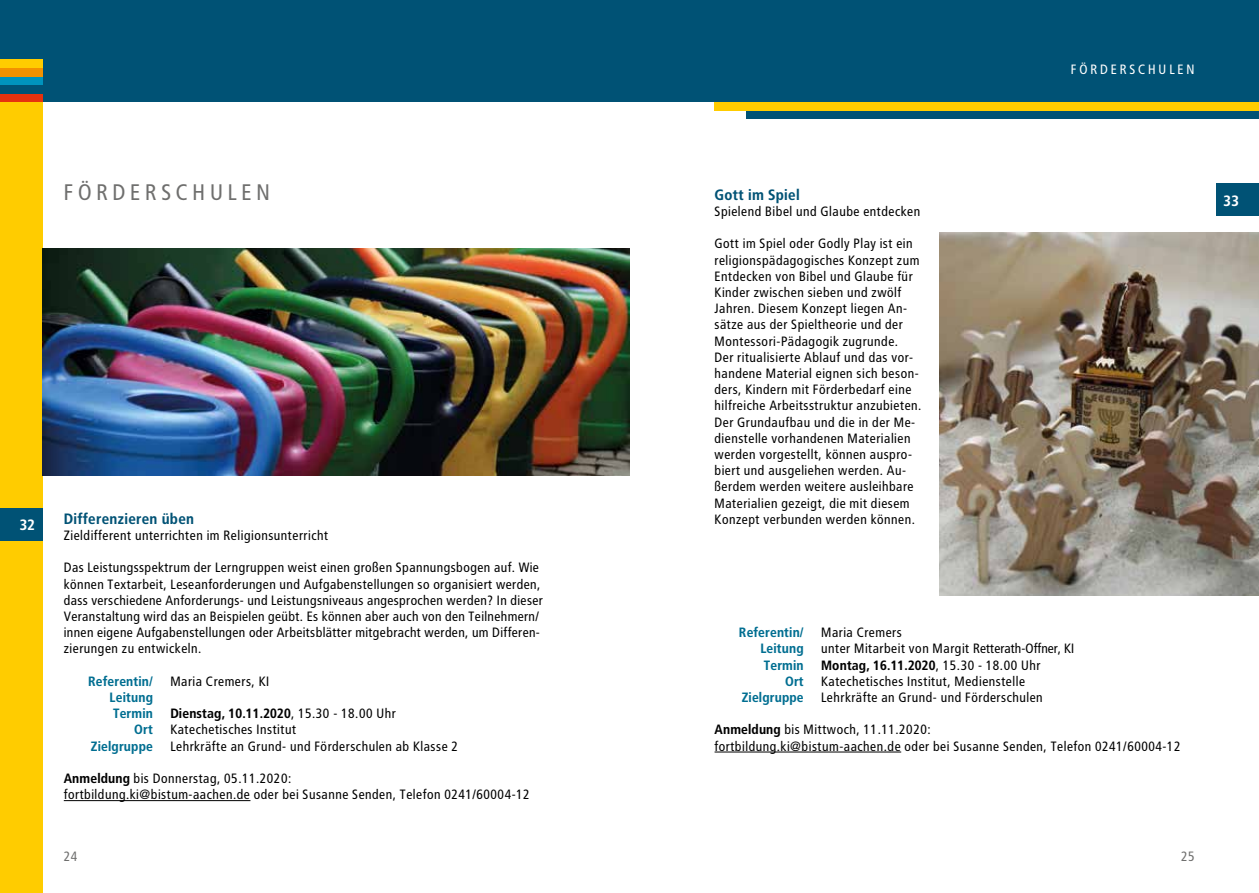
<style>
.page{position:relative;width:1259px;height:893px;background:#fff}
.page>*{position:absolute;margin:0;border:0;box-sizing:border-box;transform-origin:0 0}
.t1{font:22.5px "Transit OT";letter-spacing:.17em;color:#6f6f6e}
.t2{font:700 15px "Transit OT";color:#005275}
.t3{font:700 15px "Transit OT";color:#fff}
.t4{font:13.5px/16.2px "Transit OT";color:#000}
.t5{font:700 13.5px/16.2px "Transit OT";letter-spacing:-.01em;color:#006e91}
.t6{font:700 13.5px "Transit OT";letter-spacing:-.01em;color:#000}
.t7{font:13.5px "Transit OT";letter-spacing:.17em;color:#fff}
.t8{font:13.5px "Transit OT";color:#6f6f6e}
.s1{font-weight:400}
.s2{font-weight:700}
</style>
<div class="page">
<div style="left:629px;top:0;width:630px;height:102px;background:#005275"></div>
<div style="left:746px;top:111px;width:513px;height:8px;background:#005275"></div>
<div style="left:714px;top:102px;width:545px;height:9px;background:#fc0"></div>
<div style="left:0;top:102px;width:43px;height:791px;background:#fc0"></div>
<div style="left:0;top:0;width:629px;height:102px;background:#005275"></div>
<div style="left:0;top:94px;width:43px;height:8px;background:#e6310e"></div>
<div style="left:0;top:77px;width:43px;height:8px;background:#0093bd"></div>
<div style="left:0;top:68px;width:43px;height:9px;background:#f39100"></div>
<div style="left:0;top:60px;width:43px;height:8px;background:#fc0"></div>
<hr style="left:64px;top:800px;width:186px;height:1px;background:#000">
<hr style="left:714px;top:752px;width:187px;height:1px;background:#000">
<img style="left:43px;top:248px;width:586px;height:227px">
<div style="left:0;top:508px;width:43px;height:33px;background:#005275"></div>
<div style="left:1216px;top:184px;width:43px;height:32px;background:#005275"></div>
<img style="left:940px;top:233px;width:319px;height:363px">
<p class="t7" style="left:1071px;top:62px;width:126px">FÖRDERSCHULEN</p>
<p class="t3" style="left:20px;top:516px;width:17px">32</p>
<h1 class="t1" style="left:64px;top:179px;width:208px">FÖRDERSCHULEN</h1>
<p class="t2" style="left:64px;top:510px;width:132px">Differenzieren üben</p>
<p class="t4" style="left:64px;top:527px;width:266px">Zieldifferent unterrichten im Religionsunterricht</p>
<p class="t4" style="left:64px;top:560px;width:481px">Das Leistungsspektrum der Lerngruppen weist einen großen Spannungsbogen auf. Wie können Textarbeit, Leseanforderungen und Aufgabenstellungen so organisiert werden, dass verschiedene Anforderungs- und Leistungsniveaus angesprochen werden? In dieser Veranstaltung wird das an Beispielen geübt. Es können aber auch von den Teilnehmern/ innen eigene Aufgabenstellungen oder Arbeitsblätter mitgebracht werden, um Differen&shy;zierungen zu entwickeln.</p>
<p class="t5" style="left:88px;top:673px;width:67px">Referentin/</p>
<p class="t4" style="left:170px;top:673px;width:101px">Maria Cremers, KI</p>
<p class="t5" style="left:110px;top:689px;width:45px">Leitung<br>Termin</p>
<p class="t6" style="left:170px;top:706px;width:227px">Dienstag, 10.11.2020<span class="s1">, 15.30 - 18.00 Uhr</span></p>
<p class="t5" style="left:134px;top:722px;width:20px">Ort</p>
<p class="t4" style="left:170px;top:722px;width:128px">Katechetisches Institut</p>
<p class="t5" style="left:91px;top:738px;width:64px">Zielgruppe</p>
<p class="t4" style="left:170px;top:738px;width:290px">Lehrkräfte an Grund- und Förderschulen ab Klasse 2</p>
<p class="t4" style="left:64px;top:770px;width:468px"><span class="s2">Anmeldung</span> bis Donnerstag, 05.11.2020:<br>fortbildung.ki@bistum-aachen.de oder bei Susanne Senden, Telefon 0241/60004-12</p>
<p class="t2" style="left:714px;top:186px;width:87px">Gott im Spiel</p>
<p class="t4" style="left:714px;top:203px;width:208px">Spielend Bibel und Glaube entdecken</p>
<p class="t4" style="left:714px;top:236px;width:209px">Gott im Spiel oder Godly Play ist ein religionspädagogisches Konzept zum Entdecken von Bibel und Glaube für Kinder zwischen sieben und zwölf Jahren. Diesem Konzept liegen An&shy;sätze aus der Spieltheorie und der Montessori-Pädagogik zugrunde.<br>Der ritualisierte Ablauf und das vor&shy;handene Material eignen sich beson&shy;ders, Kindern mit Förderbedarf eine hilfreiche Arbeitsstruktur anzubieten.<br>Der Grundaufbau und die in der Me&shy;dienstelle vorhandenen Materialien werden vorgestellt, können auspro&shy;biert und ausgeliehen werden. Au&shy;ßerdem werden weitere ausleihbare Materialien gezeigt, die mit diesem Konzept verbunden werden können.</p>
<p class="t5" style="left:739px;top:624px;width:67px">Referentin/</p>
<p class="t4" style="left:821px;top:624px;width:83px">Maria Cremers</p>
<p class="t5" style="left:760px;top:641px;width:45px">Leitung</p>
<p class="t4" style="left:821px;top:641px;width:255px">unter Mitarbeit von Margit Retterath-Offner, KI</p>
<p class="t5" style="left:764px;top:657px;width:42px">Termin</p>
<p class="t6" style="left:821px;top:657px;width:221px">Montag, 16.11.2020<span class="s1">, 15.30 - 18.00 Uhr</span></p>
<p class="t5" style="left:785px;top:673px;width:20px">Ort</p>
<p class="t4" style="left:821px;top:673px;width:206px">Katechetisches Institut, Medienstelle</p>
<p class="t5" style="left:741px;top:689px;width:64px">Zielgruppe</p>
<p class="t4" style="left:821px;top:689px;width:224px">Lehrkräfte an Grund- und Förderschulen</p>
<p class="t4" style="left:714px;top:722px;width:468px"><span class="s2">Anmeldung</span> bis Mittwoch, 11.11.2020:<br>fortbildung.ki@bistum-aachen.de oder bei Susanne Senden, Telefon 0241/60004-12</p>
<p class="t8" style="left:64px;top:848px;width:16px">24</p>
<p class="t8" style="left:1181px;top:848px;width:16px">25</p>
<p class="t3" style="left:1223px;top:192px;width:17px">33</p>
</div>
